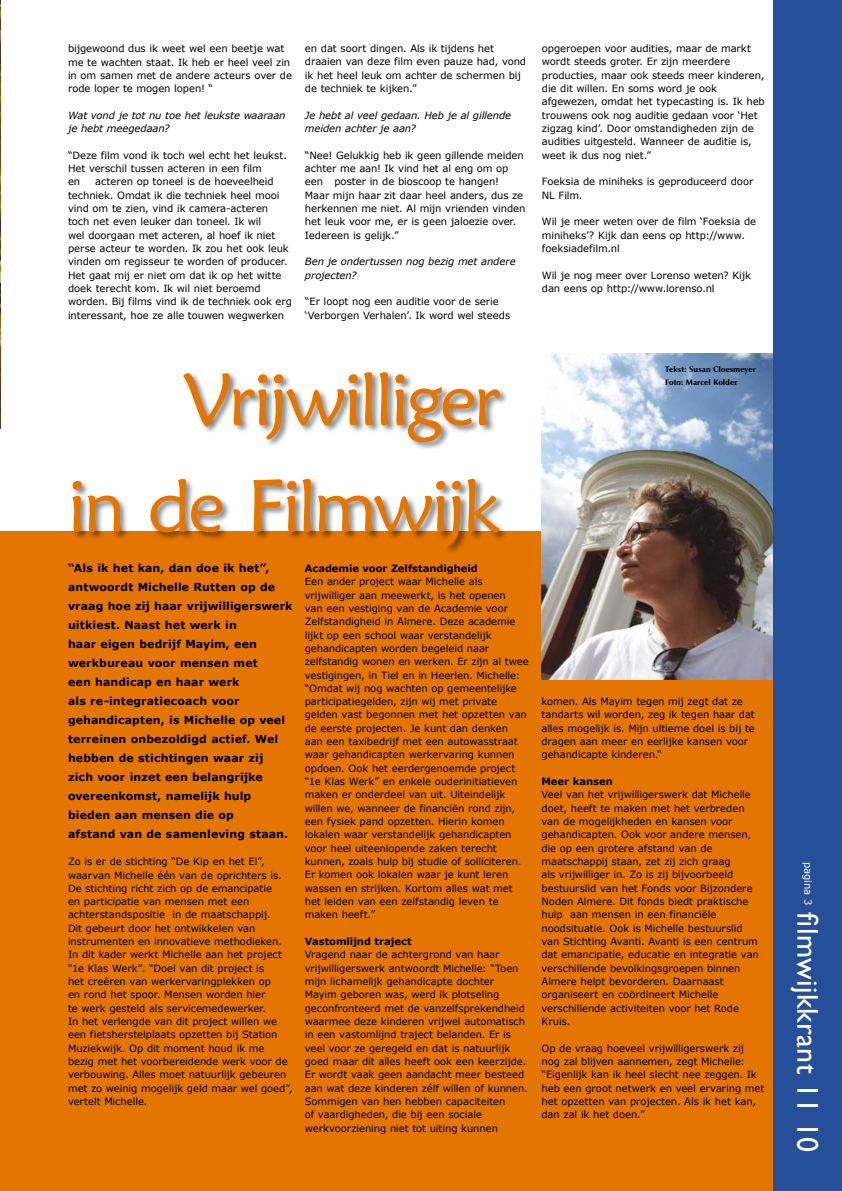
<style>
.page{position:relative;width:842px;height:1191px;background:#fff}
.page>*{position:absolute;margin:0;border:0;box-sizing:border-box;transform-origin:0 0}
.t1{font:74px/106.6px "Maiandra GD";letter-spacing:-.045em;color:#e37500;text-align:right}
.t2{font:30px "Gill Sans";letter-spacing:.01em;color:#fff}
.t3{font:700 11px/19px "Verdana";letter-spacing:.01em;color:#000}
.t4{font:10px/13.3px "Verdana";letter-spacing:-.005em;color:#000}
.t5{font:italic 10px/13.3px "Verdana";letter-spacing:-.01em;color:#000}
.t6{font:700 10px "Verdana";letter-spacing:-.005em;color:#000}
.t7{font:10px "Verdana";color:#fff}
.t8{font:900 8px/13.3px "Zapf Humanist 601 BT";color:#000}
</style>
<div class="page">
<div style="left:1px;top:531px;width:841px;height:660px;background:#e37500"></div>
<img style="left:541px;top:353px;width:233px;height:326px">
<img style="left:0;top:0;width:1px;height:428px">
<div style="left:774px;top:0;width:68px;height:1191px;background:#264f9a"></div>
<div style="left:71px;top:370px;width:437px;height:184px;background:#000;opacity:.5"></div>
<p class="t4" style="left:68px;top:42px;width:225px">bijgewoond dus ik weet wel een beetje wat me te wachten staat. Ik heb er heel veel zin in om samen met de andere acteurs over de rode loper te mogen lopen! “</p>
<p class="t5" style="left:68px;top:108px;width:219px">Wat vond je tot nu toe het leukste waaraan je hebt meegedaan?</p>
<p class="t4" style="left:68px;top:148px;width:221px">“Deze film vond ik toch wel echt het leukst.<br>Het verschil tussen acteren in een film<br>en</p>
<p class="t4" style="left:68px;top:175px;width:226px;text-indent:27px">acteren op toneel is de hoeveelheid techniek. Omdat ik die techniek heel mooi vind om te zien, vind ik camera-acteren toch net even leuker dan toneel. Ik wil<br>wel doorgaan met acteren, al hoef ik niet perse acteur te worden. Ik zou het ook leuk vinden om regisseur te worden of producer.<br>Het gaat mij er niet om dat ik op het witte doek terecht kom. Ik wil niet beroemd worden. Bij films vind ik de techniek ook erg interessant, hoe ze alle touwen wegwerken</p>
<p class="t4" style="left:305px;top:42px;width:223px">en dat soort dingen. Als ik tijdens het draaien van deze film even pauze had, vond ik het heel leuk om achter de schermen bij de techniek te kijken.”</p>
<p class="t5" style="left:305px;top:108px;width:208px">Je hebt al veel gedaan. Heb je al gillende meiden achter je aan?</p>
<p class="t4" style="left:305px;top:148px;width:222px">“Nee! Gelukkig heb ik geen gillende meiden achter me aan! Ik vind het al eng om op een poster in de bioscoop te hangen!<br>Maar mijn haar zit daar heel anders, dus ze herkennen me niet. Al mijn vrienden vinden het leuk voor me, er is geen jaloezie over.<br>Iedereen is gelijk.”</p>
<p class="t5" style="left:305px;top:255px;width:212px">Ben je ondertussen nog bezig met andere projecten?</p>
<p class="t4" style="left:305px;top:295px;width:207px">“Er loopt nog een auditie voor de serie ‘Verborgen Verhalen’. Ik word wel steeds</p>
<p class="t4" style="left:542px;top:42px;width:224px">opgeroepen voor audities, maar de markt wordt steeds groter. Er zijn meerdere producties, maar ook steeds meer kinderen, die dit willen. En soms word je ook afgewezen, omdat het typecasting is. Ik heb trouwens ook nog auditie gedaan voor ‘Het zigzag kind’. Door omstandigheden zijn de audities uitgesteld. Wanneer de auditie is, weet ik dus nog niet.”</p>
<p class="t4" style="left:542px;top:175px;width:213px">Foeksia de miniheks is geproduceerd door<br>NL Film.</p>
<p class="t4" style="left:542px;top:215px;width:216px">Wil je meer weten over de film ‘Foeksia de miniheks’? Kijk dan eens op http://www. foeksiadefilm.nl</p>
<p class="t4" style="left:542px;top:268px;width:211px">Wil je nog meer over Lorenso weten? Kijk dan eens op http://www.lorenso.nl</p>
<h1 class="t1" style="left:68px;top:345px;width:434px">Vrijwilliger<br>in de Filmwijk</h1>
<p class="t8" style="left:665px;top:363px;width:92px">Tekst: Susan Cloesmeyer<br>Foto: Marcel Kolder</p>
<p class="t3" style="left:68px;top:558px;width:226px">“Als ik het kan, dan doe ik het”, antwoordt Michelle Rutten op de vraag hoe zij haar vrijwilligerswerk uitkiest. Naast het werk in<br>haar eigen bedrijf Mayim, een werkbureau voor mensen met<br>een handicap en haar werk<br>als re-integratiecoach voor gehandicapten, is Michelle op veel terreinen onbezoldigd actief. Wel hebben de stichtingen waar zij<br>zich voor inzet een belangrijke overeenkomst, namelijk hulp bieden aan mensen die op<br>afstand van de samenleving staan.</p>
<p class="t4" style="left:68px;top:854px;width:226px">Zo is er de stichting “De Kip en het Ei”, waarvan Michelle één van de oprichters is.<br>De stichting richt zich op de emancipatie<br>en participatie van mensen met een achterstandspositie in de maatschappij.<br>Dit gebeurt door het ontwikkelen van instrumenten en innovatieve methodieken.<br>In dit kader werkt Michelle aan het project “1e Klas Werk”. “Doel van dit project is<br>het creëren van werkervaringplekken op<br>en rond het spoor. Mensen worden hier<br>te werk gesteld als servicemedewerker.<br>In het verlengde van dit project willen we een fietsherstelplaats opzetten bij Station Muziekwijk. Op dit moment houd ik me bezig met het voorbereidende werk voor de verbouwing. Alles moet natuurlijk gebeuren met zo weinig mogelijk geld maar wel goed”, vertelt Michelle.</p>
<p class="t6" style="left:305px;top:561px;width:174px">Academie voor Zelfstandigheid</p>
<p class="t4" style="left:305px;top:575px;width:226px">Een ander project waar Michelle als vrijwilliger aan meewerkt, is het openen<br>van een vestiging van de Academie voor Zelfstandigheid in Almere. Deze academie lijkt op een school waar verstandelijk gehandicapten worden begeleid naar zelfstandig wonen en werken. Er zijn al twee vestigingen, in Tiel en in Heerlen. Michelle: “Omdat wij nog wachten op gemeentelijke participatiegelden, zijn wij met private gelden vast begonnen met het opzetten van de eerste projecten. Je kunt dan denken<br>aan een taxibedrijf met een autowasstraat waar gehandicapten werkervaring kunnen opdoen. Ook het eerdergenoemde project “1e Klas Werk” en enkele ouderinitiatieven maken er onderdeel van uit. Uiteindelijk willen we, wanneer de financiën rond zijn, een fysiek pand opzetten. Hierin komen lokalen waar verstandelijk gehandicapten voor heel uiteenlopende zaken terecht kunnen, zoals hulp bij studie of solliciteren.<br>Er komen ook lokalen waar je kunt leren wassen en strijken. Kortom alles wat met het leiden van een zelfstandig leven te maken heeft.”</p>
<p class="t6" style="left:305px;top:934px;width:109px">Vastomlijnd traject</p>
<p class="t4" style="left:305px;top:948px;width:225px">Vragend naar de achtergrond van haar vrijwilligerswerk antwoordt Michelle: “Toen mijn lichamelijk gehandicapte dochter Mayim geboren was, werd ik plotseling geconfronteerd met de vanzelfsprekendheid waarmee deze kinderen vrijwel automatisch in een vastomlijnd traject belanden. Er is veel voor ze geregeld en dat is natuurlijk goed maar dit alles heeft ook een keerzijde.<br>Er wordt vaak geen aandacht meer besteed aan wat deze kinderen zélf willen of kunnen.<br>Sommigen van hen hebben capaciteiten<br>of vaardigheden, die bij een sociale werkvoorziening niet tot uiting kunnen</p>
<p class="t4" style="left:541px;top:694px;width:215px">komen. Als Mayim tegen mij zegt dat ze tandarts wil worden, zeg ik tegen haar dat alles mogelijk is. Mijn ultieme doel is bij te dragen aan meer en eerlijke kansen voor gehandicapte kinderen.“</p>
<p class="t6" style="left:541px;top:774px;width:73px">Meer kansen</p>
<p class="t4" style="left:541px;top:788px;width:219px">Veel van het vrijwilligerswerk dat Michelle doet, heeft te maken met het verbreden van de mogelijkheden en kansen voor gehandicapten. Ook voor andere mensen, die op een grotere afstand van de maatschappij staan, zet zij zich graag<br>als vrijwilliger in. Zo is zij bijvoorbeeld bestuurslid van het Fonds voor Bijzondere Noden Almere. Dit fonds biedt praktische hulp aan mensen in een financiële noodsituatie. Ook is Michelle bestuurslid van Stichting Avanti. Avanti is een centrum dat emancipatie, educatie en integratie van verschillende bevolkingsgroepen binnen Almere helpt bevorderen. Daarnaast organiseert en coördineert Michelle verschillende activiteiten voor het Rode Kruis.</p>
<p class="t4" style="left:541px;top:1041px;width:224px">Op de vraag hoeveel vrijwilligerswerk zij nog zal blijven aannemen, zegt Michelle: “Eigenlijk kan ik heel slecht nee zeggen. Ik heb een groot netwerk en veel ervaring met het opzetten van projecten. Als ik het kan, dan zal ik het doen.”</p>
<p class="t7" style="left:815px;top:861px;width:45px;rotate:90deg">pagina 3</p>
<h2 class="t2" style="left:825px;top:912px;width:241px;rotate:90deg">filmwijkkrant 11 10</h2>
</div>
